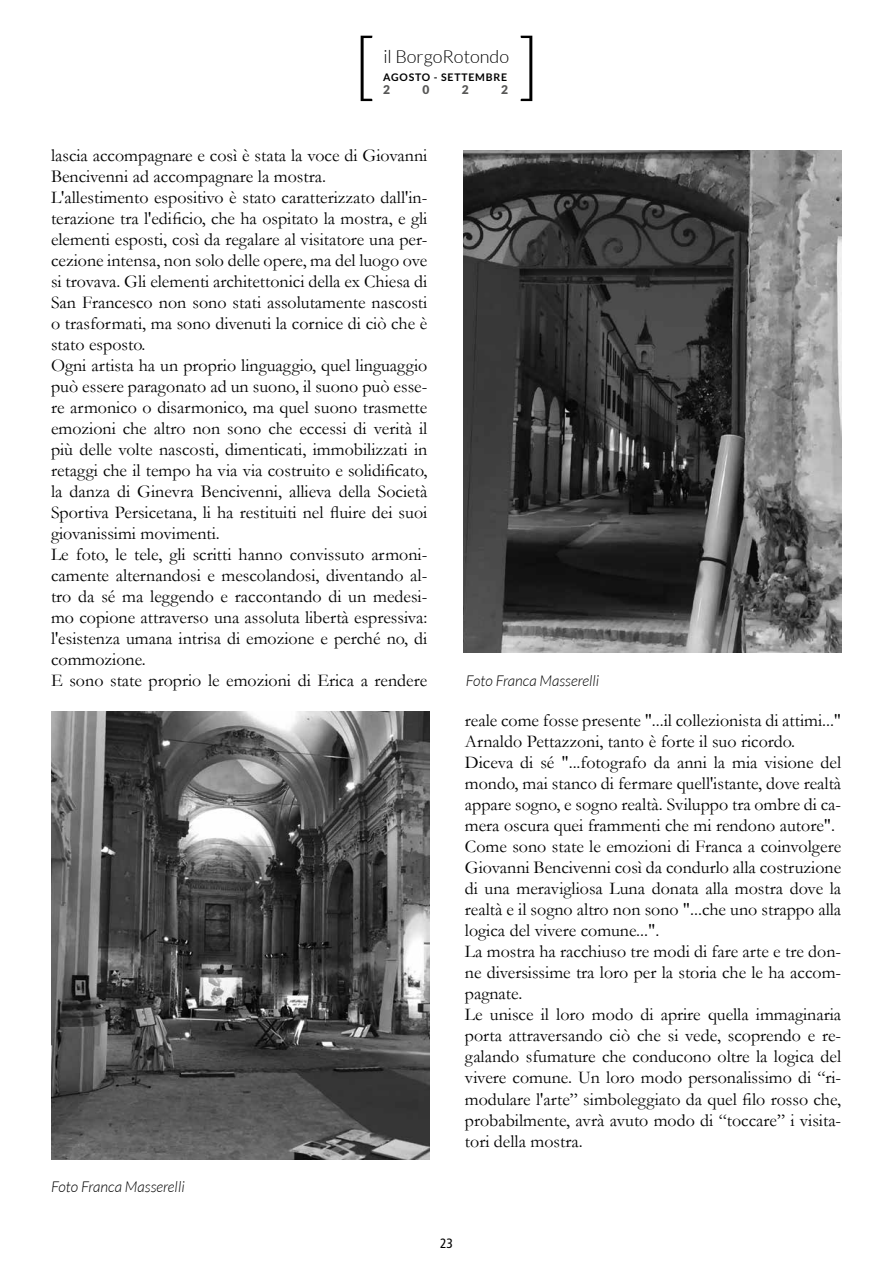
<style>
.page{position:relative;width:893px;height:1263px;background:#fff}
.page>*{position:absolute;margin:0;border:0;box-sizing:border-box;transform-origin:0 0}
.t1{font:300 73.5px "Lato";color:#000}
.t2{font:18px/21px "Garamond";color:#000}
.t3{font:300 18px "Lato";color:#000}
.t4{font:italic 300 15px "Lato";color:#000}
.t5{font:condensed 13.5px "Frutiger";color:#000}
.t6{font:900 12px "Lato";color:#575756}
.t7{font:700 10.5px "Lato";letter-spacing:.075em;color:#000}
</style>
<div class="page">
<img style="left:463px;top:151px;width:378px;height:501px">
<img style="left:51px;top:712px;width:378px;height:447px">
<h1 class="t1" style="left:354px;top:26px;width:24px">[</h1>
<p class="t3" style="left:383px;top:47px;width:127px">il BorgoRotondo</p>
<p class="t7" style="left:383px;top:72px;width:125px">AGOSTO - SETTEMBRE</p>
<p class="t6" style="left:383px;top:83px;width:8px">2</p>
<p class="t6" style="left:422px;top:83px;width:8px">0</p>
<p class="t6" style="left:462px;top:83px;width:8px">2</p>
<p class="t6" style="left:501px;top:83px;width:8px">2</p>
<p class="t2" style="left:51px;top:144px;width:378px">lascia accompagnare e così è stata la voce di Giovanni Bencivenni ad accompagnare la mostra.<br>L'allestimento espositivo è stato caratterizzato dall'in&shy;terazione tra l'edificio, che ha ospitato la mostra, e gli elementi esposti, così da regalare al visitatore una per&shy;cezione intensa, non solo delle opere, ma del luogo ove si trovava. Gli elementi architettonici della ex Chiesa di San Francesco non sono stati assolutamente nascosti o trasformati, ma sono divenuti la cornice di ciò che è stato esposto.<br>Ogni artista ha un proprio linguaggio, quel linguaggio può essere paragonato ad un suono, il suono può esse&shy;re armonico o disarmonico, ma quel suono trasmette emozioni che altro non sono che eccessi di verità il più delle volte nascosti, dimenticati, immobilizzati in retaggi che il tempo ha via via costruito e solidificato, la danza di Ginevra Bencivenni, allieva della Società Sportiva Persicetana, li ha restituiti nel fluire dei suoi giovanissimi movimenti.<br>Le foto, le tele, gli scritti hanno convissuto armoni&shy;camente alternandosi e mescolandosi, diventando al&shy;tro da sé ma leggendo e raccontando di un medesi&shy;mo copione attraverso una assoluta libertà espressiva: l'esistenza umana intrisa di emozione e perché no, di commozione.<br>E sono state proprio le emozioni di Erica a rendere</p>
<p class="t4" style="left:51px;top:1179px;width:135px">Foto Franca Masserelli</p>
<p class="t4" style="left:466px;top:672px;width:135px">Foto Franca Masserelli</p>
<p class="t2" style="left:465px;top:710px;width:378px">reale come fosse presente "...il collezionista di attimi..." Arnaldo Pettazzoni, tanto è forte il suo ricordo.<br>Diceva di sé "...fotografo da anni la mia visione del mondo, mai stanco di fermare quell'istante, dove realtà appare sogno, e sogno realtà. Sviluppo tra ombre di ca&shy;mera oscura quei frammenti che mi rendono autore".<br>Come sono state le emozioni di Franca a coinvolgere Giovanni Bencivenni così da condurlo alla costruzione di una meravigliosa Luna donata alla mostra dove la realtà e il sogno altro non sono "...che uno strappo alla logica del vivere comune...".<br>La mostra ha racchiuso tre modi di fare arte e tre don&shy;ne diversissime tra loro per la storia che le ha accom&shy;pagnate.<br>Le unisce il loro modo di aprire quella immaginaria porta attraversando ciò che si vede, scoprendo e re&shy;galando sfumature che conducono oltre la logica del vivere comune. Un loro modo personalissimo di “ri&shy;modulare l'arte” simboleggiato da quel filo rosso che, probabilmente, avrà avuto modo di “toccare” i visita&shy;tori della mostra.</p>
<p class="t5" style="left:440px;top:1236px;width:14px">23</p>
</div>
